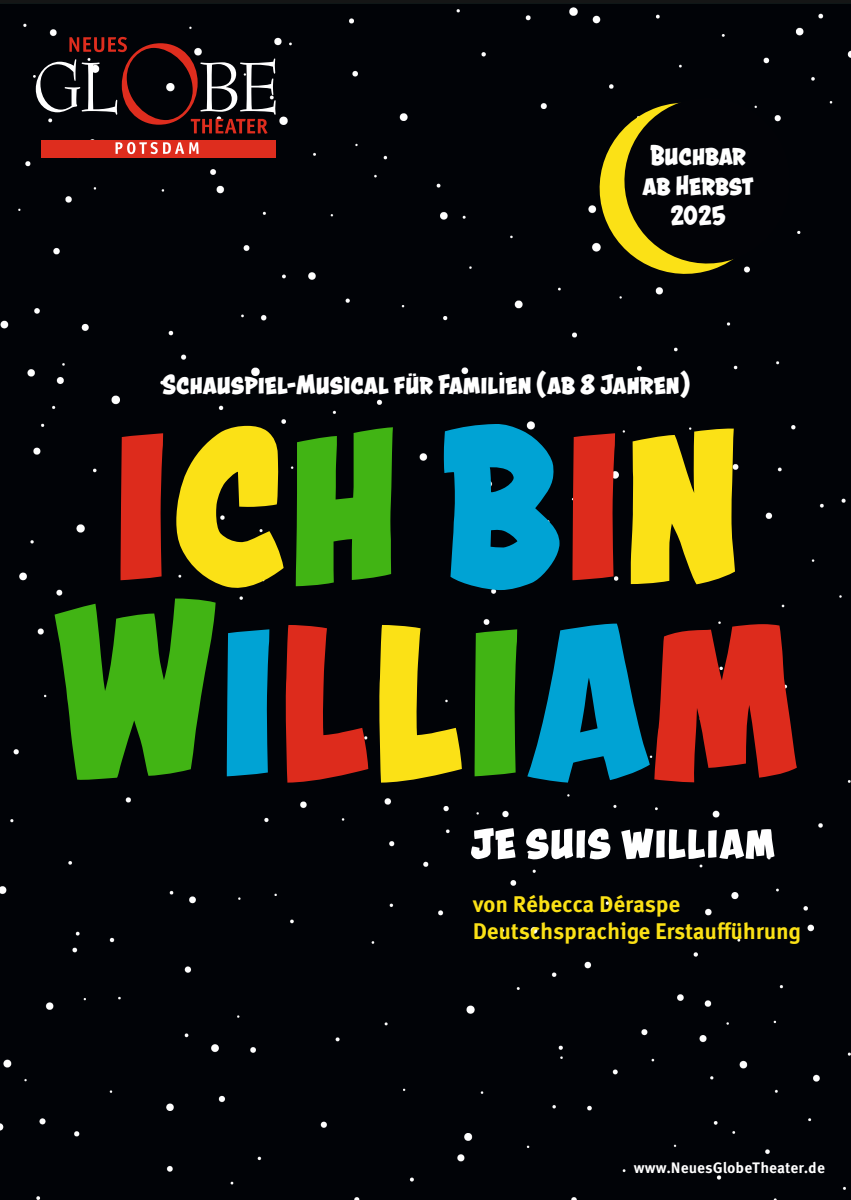
<style>
.page{position:relative;width:851px;height:1200px;background:#fff}
.page>*{position:absolute;margin:0;border:0;box-sizing:border-box;transform-origin:0 0}
.t1{font:700 272.5px/195.9px "Astounder Squared BB";color:#dd2b1c;scale:.93 1}
.t2{font:700 51.4px "Astounder Squared BB";letter-spacing:.01em;color:#fff}
.t3{font:700 29.55px/30px "Astounder Squared BB";color:#fff;text-align:center}
.t4{font:700 22.65px/27.5px "Meta Correspondence Pro";letter-spacing:-.01em;color:#fbe116}
.t5{font:700 15.2px "Meta Correspondence Pro";color:#fff}
.s1{color:#fbe116}
.s2{color:#41b414}
.s3{color:#00a3d4}
</style>
<div class="page">
<div style="left:0;top:0;width:850px;height:1199px;background:#010307"></div>
<svg style="left:36px;top:37px;width:239px;height:97px"></svg>
<div style="left:41px;top:140px;width:234px;height:17px;background:#de2d1e"></div>
<svg style="left:115px;top:142px;width:83px;height:12px"></svg>
<svg style="left:589px;top:87px;width:211px;height:197px"></svg>
<p class="t3" style="left:642px;top:140px;width:113px">Buchbar ab Herbst<br>2025</p>
<p class="t3" style="left:162px;top:370px;width:530px">Schauspiel-Musical für Familien (ab 8 Jahren)</p>
<h1 class="t1" style="left:52px;top:397px;width:805px">i<span class="s1">c</span><span class="s2">h</span> <span class="s3">b</span>i<span class="s1">n<br></span><span class="s2">W</span><span class="s3">i</span>l<span class="s1">l</span><span class="s2">i</span><span class="s3">a</span>m</h1>
<h2 class="t2" style="left:470px;top:810px;width:306px">je suis william</h2>
<p class="t4" style="left:472px;top:888px;width:329px">von Rébecca Déraspe<br>Deutschsprachige Erstaufführung</p>
<p class="t5" style="left:633px;top:1155px;width:193px">www.NeuesGlobeTheater.de</p>
</div>
